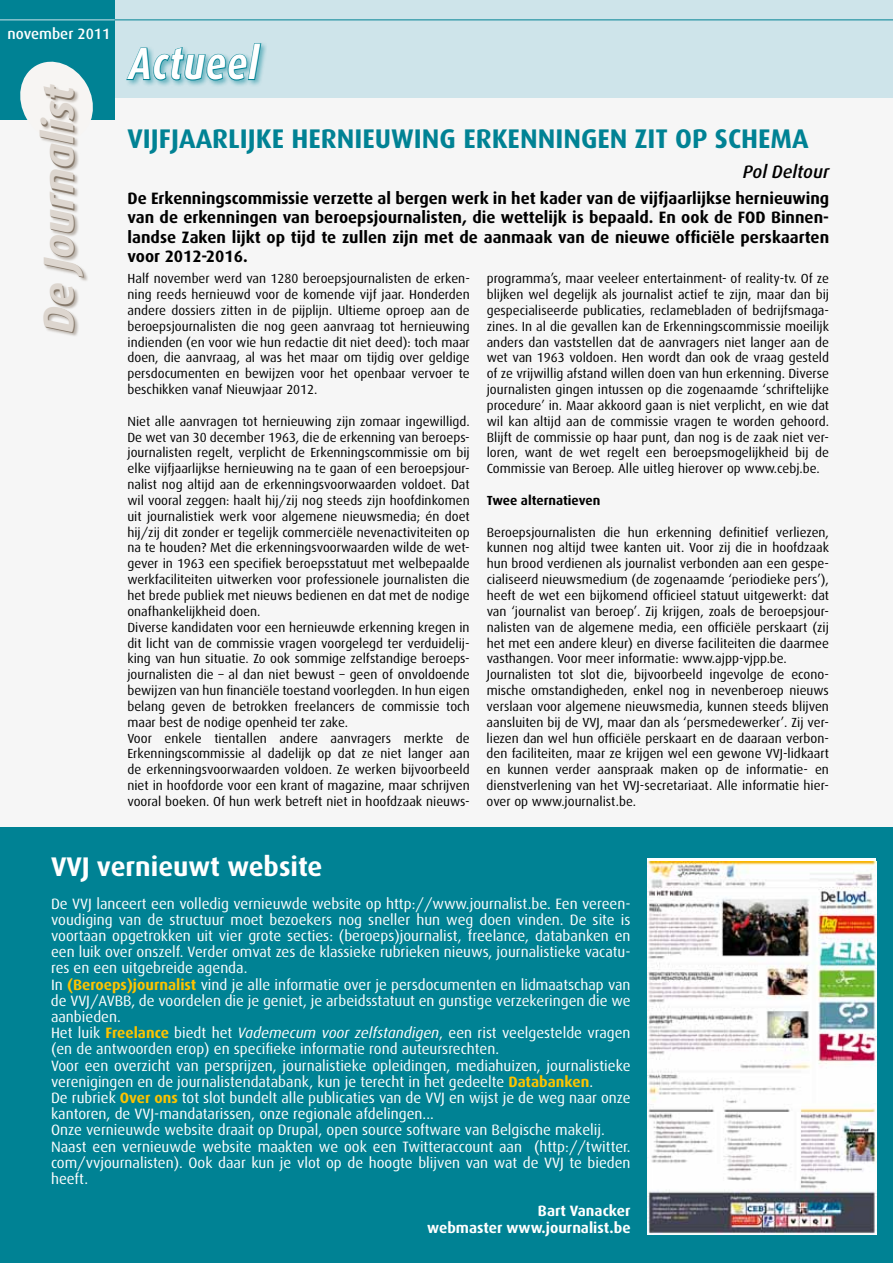
<style>
.page{position:relative;width:893px;height:1263px;background:#f6f6f6}
.page>*{position:absolute;margin:0;border:0;box-sizing:border-box;transform-origin:0 0}
.t1{font:italic 700 45px "Dax";letter-spacing:.025em;color:#fff;scale:.82 1}
.t2{font:italic 700 43.05px "Dax";color:#85786a}
.t3{font:700 27px "Dax";color:#008294}
.t4{font:700 27px "Dax";color:#fff}
.t5{font:italic 500 18px "Dax";color:#000}
.t6{font:700 16.5px/19.5px "Dax";color:#000;text-align:justify}
.t7{font:15px/16.2px "Dax";color:#fff}
.t8{font:700 15px/16.2px "Dax";color:#fff;text-align:right}
.t9{font:500 15px "Dax";color:#fff}
.t10{font:13.2px/15.9px "Dax";color:#000;text-align:justify}
.t11{font:700 13.2px "Dax";color:#000}
.s1{font-weight:700;color:#fdc300}
.s2{font-style:italic}
</style>
<div class="page">
<div style="left:0;top:0;width:893px;height:98px;background:#cee4ea"></div>
<div style="left:0;top:0;width:115px;height:120px;background:#008294"></div>
<svg style="left:20px;top:61px;width:73px;height:59px"></svg>
<div style="left:40px;top:85px;width:48px;height:252px;background:#85786a;opacity:.5"></div>
<hr style="left:108px;top:20px;width:785px;height:1px;background:#008294">
<hr style="left:0;top:20px;width:115px;height:1px;background:#cee4ea">
<div style="left:126px;top:42px;width:143px;height:46px;background:#008294;opacity:.5"></div>
<svg style="left:126px;top:42px;width:136px;height:46px"></svg>
<div style="left:0;top:828px;width:893px;height:435px;background:#008294"></div>
<img style="left:647px;top:861px;width:229px;height:373px">
<p class="t9" style="left:8px;top:26px;width:104px">november 2011</p>
<h2 class="t2" style="left:35px;top:334px;width:250px;rotate:-90deg">De Journalist</h2>
<h1 class="t1" style="left:129px;top:38px;width:160px">Actueel</h1>
<h3 class="t3" style="left:128px;top:124px;width:683px">VIJFJAARLIJKE HERNIEUWING ERKENNINGEN ZIT OP SCHEMA</h3>
<p class="t6" style="left:128px;top:189px;width:703px">De Erkenningscommissie verzette al bergen werk in het kader van de vijfjaarlijkse hernieuwing van de erkenningen van beroepsjournalisten, die wettelijk is bepaald. En ook de FOD Binnen&shy;landse Zaken lijkt op tijd te zullen zijn met de aanmaak van de nieuwe officiële perskaarten voor 2012-2016.</p>
<p class="t10" style="left:127px;top:271px;width:344px">Half november werd van 1280 beroepsjournalisten de erken&shy;ning reeds hernieuwd voor de komende vijf jaar. Honderden andere dossiers zitten in de pijplijn. Ultieme oproep aan de beroepsjournalisten die nog geen aanvraag tot hernieuwing indienden (en voor wie hun redactie dit niet deed): toch maar doen, die aanvraag, al was het maar om tijdig over geldige persdocumenten en bewijzen voor het openbaar vervoer te beschikken vanaf Nieuwjaar 2012.</p>
<p class="t10" style="left:127px;top:413px;width:344px;text-align:left">Niet alle aanvragen tot hernieuwing zijn zomaar ingewilligd.<br>De wet van 30 december 1963, die de erkenning van beroeps&shy;journalisten regelt, verplicht de Erkenningscommissie om bij elke vijfjaarlijkse hernieuwing na te gaan of een beroepsjour&shy;nalist nog altijd aan de erkenningsvoorwaarden voldoet. Dat wil vooral zeggen: haalt hij/zij nog steeds zijn hoofdinkomen uit journalistiek werk voor algemene nieuwsmedia; én doet hij/zij dit zonder er tegelijk commerciële nevenactiviteiten op na te houden? Met die erkenningsvoorwaarden wilde de wet&shy;gever in 1963 een specifiek beroepsstatuut met welbepaalde werkfaciliteiten uitwerken voor professionele journalisten die het brede publiek met nieuws bedienen en dat met de nodige onafhankelijkheid doen.<br>Diverse kandidaten voor een hernieuwde erkenning kregen in dit licht van de commissie vragen voorgelegd ter verduidelij&shy;king van hun situatie. Zo ook sommige zelfstandige beroeps&shy;journalisten die – al dan niet bewust – geen of onvoldoende bewijzen van hun financiële toestand voorlegden. In hun eigen belang geven de betrokken freelancers de commissie toch maar best de nodige openheid ter zake.<br>Voor enkele tientallen andere aanvragers merkte de Erkenningscommissie al dadelijk op dat ze niet langer aan de erkenningsvoorwaarden voldoen. Ze werken bijvoorbeeld niet in hoofdorde voor een krant of magazine, maar schrijven vooral boeken. Of hun werk betreft niet in hoofdzaak nieuws-</p>
<h3 class="t5" style="left:743px;top:161px;width:88px">Pol Deltour</h3>
<p class="t10" style="left:487px;top:271px;width:344px">programma’s, maar veeleer entertainment- of reality-tv. Of ze blijken wel degelijk als journalist actief te zijn, maar dan bij gespecialiseerde publicaties, reclamebladen of bedrijfsmaga&shy;zines. In al die gevallen kan de Erkenningscommissie moeilijk anders dan vaststellen dat de aanvragers niet langer aan de wet van 1963 voldoen. Hen wordt dan ook de vraag gesteld of ze vrijwillig afstand willen doen van hun erkenning. Diverse journalisten gingen intussen op die zogenaamde ‘schriftelijke procedure’ in. Maar akkoord gaan is niet verplicht, en wie dat wil kan altijd aan de commissie vragen te worden gehoord.<br>Blijft de commissie op haar punt, dan nog is de zaak niet ver&shy;loren, want de wet regelt een beroepsmogelijkheid bij de Commissie van Beroep. Alle uitleg hierover op www.cebj.be.</p>
<p class="t11" style="left:487px;top:493px;width:115px">Twee alternatieven</p>
<p class="t10" style="left:487px;top:524px;width:344px;text-align:left">Beroepsjournalisten die hun erkenning definitief verliezen, kunnen nog altijd twee kanten uit. Voor zij die in hoofdzaak hun brood verdienen als journalist verbonden aan een gespe&shy;cialiseerd nieuwsmedium (de zogenaamde ‘periodieke pers’), heeft de wet een bijkomend officieel statuut uitgewerkt: dat van ‘journalist van beroep’. Zij krijgen, zoals de beroepsjour&shy;nalisten van de algemene media, een officiële perskaart (zij het met een andere kleur) en diverse faciliteiten die daarmee vasthangen. Voor meer informatie: www.ajpp-vjpp.be.<br>Journalisten tot slot die, bijvoorbeeld ingevolge de econo&shy;mische omstandigheden, enkel nog in nevenberoep nieuws verslaan voor algemene nieuwsmedia, kunnen steeds blijven aansluiten bij de VVJ, maar dan als ‘persmedewerker’. Zij ver&shy;liezen dan wel hun officiële perskaart en de daaraan verbon&shy;den faciliteiten, maar ze krijgen wel een gewone VVJ-lidkaart en kunnen verder aanspraak maken op de informatie- en dienstverlening van het VVJ-secretariaat. Alle informatie hier&shy;over op www.journalist.be.</p>
<h3 class="t4" style="left:51px;top:851px;width:273px">VVJ vernieuwt website</h3>
<p class="t7" style="left:51px;top:895px;width:581px">De VVJ lanceert een volledig vernieuwde website op http://www.journalist.be. Een vereen&shy;voudiging van de structuur moet bezoekers nog sneller hun weg doen vinden. De site is voortaan opgetrokken uit vier grote secties: (beroeps)journalist, freelance, databanken en een luik over onszelf. Verder omvat zes de klassieke rubrieken nieuws, journalistieke vacatu&shy;res en een uitgebreide agenda.<br>In <span class="s1">(Beroeps)journalist</span> vind je alle informatie over je persdocumenten en lidmaatschap van de VVJ/AVBB, de voordelen die je geniet, je arbeidsstatuut en gunstige verzekeringen die we aanbieden.<br>Het luik <span class="s1">Freelance</span> biedt het <span class="s2">Vademecum voor zelfstandigen</span>, een rist veelgestelde vragen (en de antwoorden erop) en specifieke informatie rond auteursrechten.<br>Voor een overzicht van persprijzen, journalistieke opleidingen, mediahuizen, journalistieke verenigingen en de journalistendatabank, kun je terecht in het gedeelte <span class="s1">Databanken</span>.<br>De rubriek <span class="s1">Over ons</span> tot slot bundelt alle publicaties van de VVJ en wijst je de weg naar onze kantoren, de VVJ-mandatarissen, onze regionale afdelingen...<br>Onze vernieuwde website draait op Drupal, open source software van Belgische makelij.<br>Naast een vernieuwde website maakten we ook een Twitteraccount aan (http://twitter. com/vvjournalisten). Ook daar kun je vlot op de hoogte blijven van wat de VVJ te bieden heeft.</p>
<p class="t8" style="left:427px;top:1203px;width:205px">Bart Vanacker<br>webmaster www.journalist.be</p>
</div>
